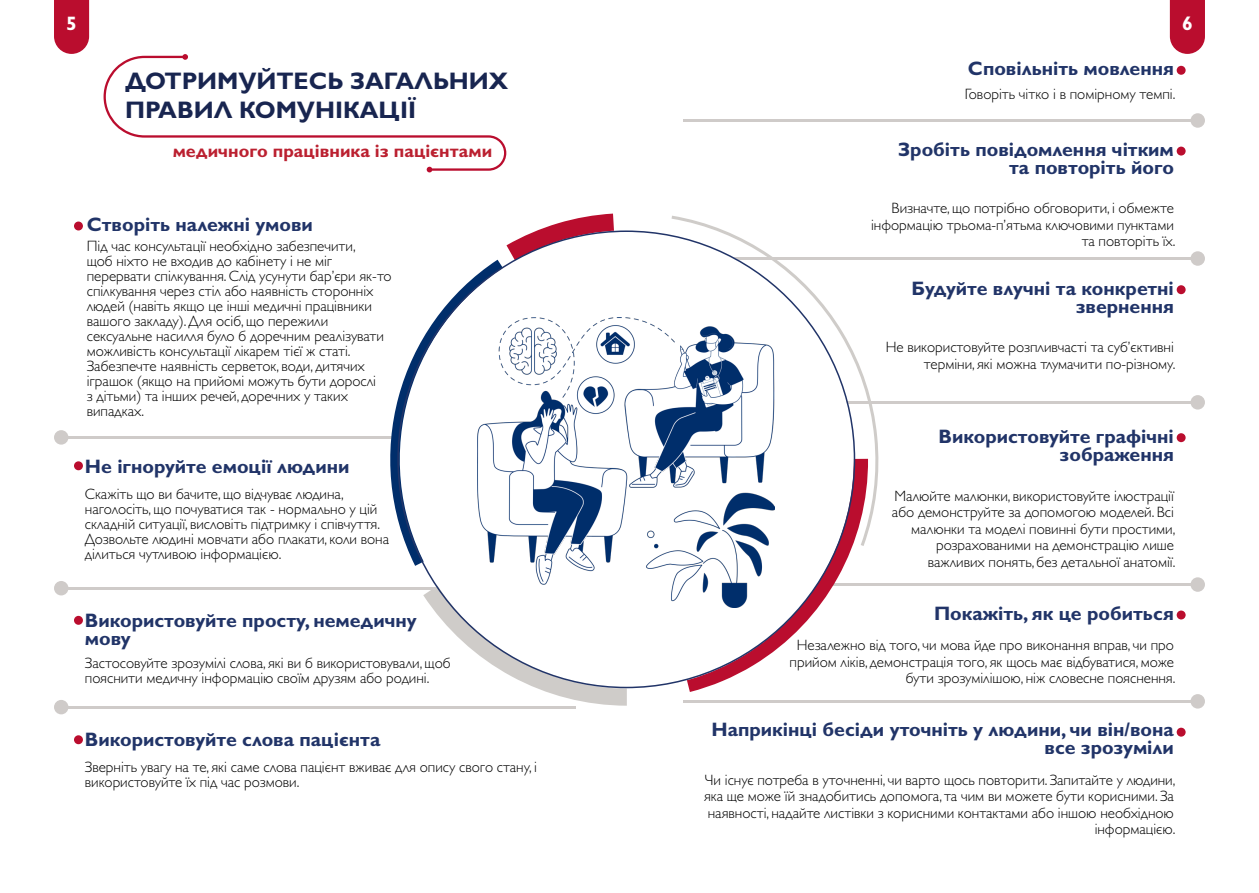
<style>
.page{position:relative;width:1259px;height:893px;background:#fff}
.page>*{position:absolute;margin:0;border:0;box-sizing:border-box;transform-origin:0 0}
.t1{font:700 24px/28.8px "Gill Sans Pro Cyrillic";color:#182550}
.t2{font:700 19.5px/18px "Gill Sans Pro Cyrillic";color:#213468;text-align:right}
.t3{font:700 19.5px "Gill Sans Pro Cyrillic";color:#fff}
.t4{font:700 18px "Gill Sans Pro Cyrillic";color:#bb2030}
.t5{font:300 15px/15px "Gill Sans Pro Cyrillic";color:#000101;text-align:right}
</style>
<div class="page">
<div style="left:1190px;top:577px;width:15px;height:15px;background:#cfcbc9;border-radius:50%"></div>
<hr style="left:683px;top:583px;width:298px;height:3px;background:#cfcbc9">
<hr style="left:903px;top:583px;width:298px;height:3px;background:#cfcbc9">
<div style="left:1190px;top:395px;width:15px;height:15px;background:#cfcbc9;border-radius:50%"></div>
<hr style="left:683px;top:401px;width:298px;height:3px;background:#cfcbc9">
<hr style="left:903px;top:401px;width:298px;height:3px;background:#cfcbc9">
<div style="left:1176px;top:433px;width:9px;height:9px;background:#ba0d2e;border-radius:50%"></div>
<div style="left:1176px;top:610px;width:9px;height:9px;background:#ba0d2e;border-radius:50%"></div>
<div style="left:1190px;top:251px;width:15px;height:15px;background:#cfcbc9;border-radius:50%"></div>
<hr style="left:683px;top:257px;width:298px;height:3px;background:#cfcbc9">
<hr style="left:903px;top:257px;width:298px;height:3px;background:#cfcbc9">
<div style="left:54px;top:700px;width:14px;height:14px;background:#cfcbc9;border-radius:50%"></div>
<hr style="left:278px;top:706px;width:297px;height:3px;background:#cfcbc9">
<hr style="left:58px;top:706px;width:297px;height:3px;background:#cfcbc9">
<div style="left:54px;top:581px;width:14px;height:14px;background:#cfcbc9;border-radius:50%"></div>
<hr style="left:137px;top:587px;width:297px;height:3px;background:#cfcbc9">
<hr style="left:58px;top:587px;width:297px;height:3px;background:#cfcbc9">
<div style="left:54px;top:430px;width:14px;height:15px;background:#cfcbc9;border-radius:50%"></div>
<hr style="left:98px;top:436px;width:297px;height:3px;background:#cfcbc9">
<hr style="left:58px;top:436px;width:297px;height:3px;background:#cfcbc9">
<div style="left:74px;top:222px;width:9px;height:8px;background:#ba0d2e;border-radius:50%"></div>
<svg style="left:671px;top:216px;width:208px;height:316px"></svg>
<svg style="left:689px;top:459px;width:179px;height:233px"></svg>
<svg style="left:545px;top:691px;width:82px;height:15px"></svg>
<svg style="left:541px;top:214px;width:73px;height:15px"></svg>
<svg style="left:641px;top:231px;width:220px;height:457px"></svg>
<svg style="left:390px;top:229px;width:245px;height:462px"></svg>
<div style="left:74px;top:616px;width:9px;height:9px;background:#ba0d2e;border-radius:50%"></div>
<div style="left:74px;top:461px;width:9px;height:9px;background:#ba0d2e;border-radius:50%"></div>
<div style="left:74px;top:735px;width:9px;height:9px;background:#ba0d2e;border-radius:50%"></div>
<div style="left:1190px;top:113px;width:15px;height:15px;background:#cfcbc9;border-radius:50%"></div>
<hr style="left:683px;top:119px;width:298px;height:3px;background:#cfcbc9">
<hr style="left:903px;top:119px;width:298px;height:3px;background:#cfcbc9">
<div style="left:1176px;top:66px;width:9px;height:9px;background:#ba0d2e;border-radius:50%"></div>
<div style="left:1176px;top:147px;width:9px;height:9px;background:#ba0d2e;border-radius:50%"></div>
<div style="left:1176px;top:285px;width:9px;height:9px;background:#ba0d2e;border-radius:50%"></div>
<div style="left:1190px;top:694px;width:15px;height:15px;background:#cfcbc9;border-radius:50%"></div>
<hr style="left:683px;top:700px;width:298px;height:3px;background:#cfcbc9">
<hr style="left:903px;top:700px;width:298px;height:3px;background:#cfcbc9">
<div style="left:1176px;top:728px;width:9px;height:9px;background:#ba0d2e;border-radius:50%"></div>
<svg style="left:54px;top:0;width:35px;height:54px"></svg>
<svg style="left:1169px;top:0;width:36px;height:54px"></svg>
<svg style="left:104px;top:54px;width:402px;height:118px"></svg>
<img style="left:478px;top:317px;width:297px;height:290px">
<h2 class="t3" style="left:66px;top:11px;width:12px">5</h2>
<h2 class="t3" style="left:1182px;top:11px;width:12px">6</h2>
<h1 class="t1" style="left:125px;top:66px;width:385px">ДОТРИМУЙТЕСЬ ЗАГАЛЬНИХ<br>ПРАВИЛ КОМУНІКАЦІЇ</h1>
<p class="t4" style="left:173px;top:140px;width:321px">медичного працівника із пацієнтами</p>
<h2 class="t2" style="left:968px;top:59px;width:207px">Сповільніть мовлення</h2>
<p class="t5" style="left:964px;top:87px;width:212px">Говоріть чітко і в помірному темпі.</p>
<h2 class="t2" style="left:898px;top:140px;width:277px">Зробіть повідомлення чітким та повторіть його</h2>
<h2 class="t2" style="left:87px;top:215px;width:228px">Створіть належні умови</h2>
<p class="t5" style="left:87px;top:239px;width:306px;text-align:left">Під час консультації необхідно забезпечити,<br>щоб ніхто не входив до кабінету і не міг перервати спілкування. Слід усунути бар’єри як-то спілкування через стіл або наявність сторонніх людей (навіть якщо це інші медичні працівники вашого закладу). Для осіб, що пережили сексуальне насилля було б доречним реалізувати можливість консультації лікарем тієї ж статі.<br>Забезпечте наявність серветок, води, дитячих іграшок (якщо на прийомі можуть бути дорослі<br>з дітьми) та інших речей, доречних у таких випадках.</p>
<h2 class="t2" style="left:85px;top:456px;width:266px">Не ігноруйте емоції людини</h2>
<p class="t5" style="left:85px;top:486px;width:306px;text-align:left">Скажіть що ви бачите, що відчуває людина, наголосіть, що почуватися так - нормально у цій складній ситуації, висловіть підтримку і співчуття.<br>Дозвольте людині мовчати або плакати, коли вона ділиться чутливою інформацією.</p>
<h2 class="t2" style="left:85px;top:611px;width:333px;text-align:left">Використовуйте просту, немедичну мову</h2>
<p class="t5" style="left:85px;top:655px;width:367px;text-align:left">Застосовуйте зрозумілі слова, які ви б використовували, щоб пояснити медичну інформацію своїм друзям або родині.</p>
<h2 class="t2" style="left:85px;top:730px;width:297px">Використовуйте слова пацієнта</h2>
<p class="t5" style="left:85px;top:759px;width:453px;text-align:left">Зверніть увагу на те, які саме слова пацієнт вживає для опису свого стану, і використовуйте їх під час розмови.</p>
<p class="t5" style="left:871px;top:200px;width:306px;line-height:16.5px">Визначте, що потрібно обговорити, і обмежте інформацію трьома-п’ятьма ключовими пунктами та повторіть їх.</p>
<h2 class="t2" style="left:911px;top:279px;width:264px">Будуйте влучні та конкретні звернення</h2>
<p class="t5" style="left:885px;top:338px;width:291px;line-height:16.5px">Не використовуйте розпливчасті та суб’єктивні терміни, які можна тлумачити по-різному.</p>
<h2 class="t2" style="left:938px;top:427px;width:237px">Використовуйте графічні зображення</h2>
<p class="t5" style="left:892px;top:487px;width:285px;line-height:16.5px">Малюйте малюнки, використовуйте ілюстрації або демонструйте за допомогою моделей. Всі малюнки та моделі повинні бути простими, розрахованими на демонстрацію лише важливих понять, без детальної анатомії.</p>
<h2 class="t2" style="left:934px;top:604px;width:241px">Покажіть, як це робиться</h2>
<p class="t5" style="left:789px;top:636px;width:387px;line-height:16.5px">Незалежно від того, чи мова йде про виконання вправ, чи про прийом ліків, демонстрація того, як щось має відбуватися, може бути зрозумілішою, ніж словесне пояснення.</p>
<h2 class="t2" style="left:711px;top:720px;width:464px">Наприкінці бесіди уточніть у людини, чи він/вона все зрозуміли</h2>
<p class="t5" style="left:704px;top:771px;width:473px;line-height:16.5px">Чи існує потреба в уточненні, чи варто щось повторити. Запитайте у людини, яка ще може їй знадобитись допомога, та чим ви можете бути корисними. За наявності, надайте листівки з корисними контактами або іншою необхідною інформацією.</p>
</div>
